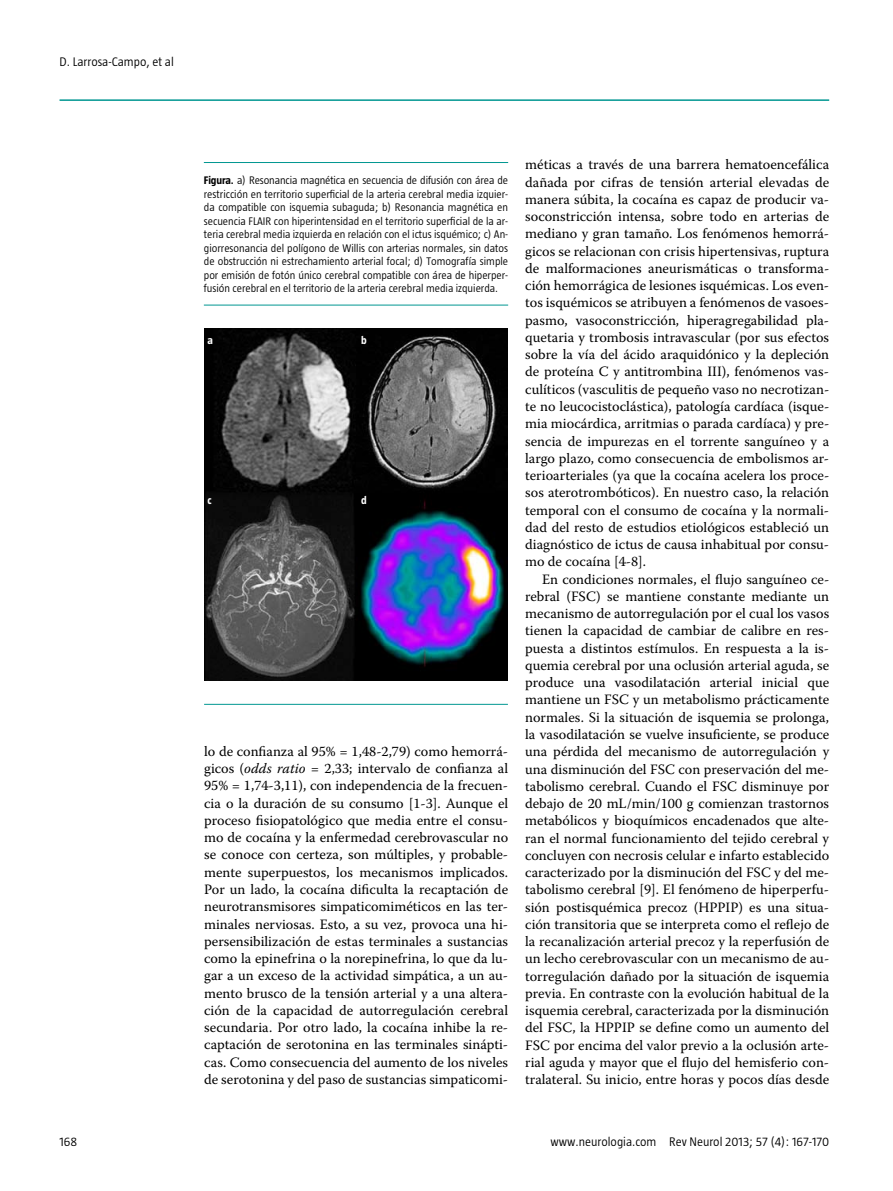
<style>
.page{position:relative;width:893px;height:1191px;background:#fff}
.page>*{position:absolute;margin:0;border:0;box-sizing:border-box;transform-origin:0 0}
.t1{font:14.25px/17.2px "Warnock Pro";color:#000;text-align:justify}
.t2{font:300 12.75px "Taz";color:#000}
.t3{font:300 11.25px/13.5px "Taz";color:#000;text-align:justify}
.t4{font:700 11.25px "Taz";color:#fff}
.s1{font-weight:700}
.s2{font-weight:600}
.s3{font-style:italic}
</style>
<div class="page">
<hr style="left:60px;top:99px;width:769px;height:2px;background:#009791">
<hr style="left:204px;top:704px;width:304px;height:1px;background:#009791">
<hr style="left:204px;top:162px;width:304px;height:1px;background:#009791">
<hr style="left:204px;top:305px;width:304px;height:1px;background:#009791">
<img style="left:204px;top:329px;width:304px;height:351px">
<p class="t2" style="left:60px;top:54px;width:116px">D. Larrosa-Campo, et al</p>
<p class="t3" style="left:204px;top:174px;width:306px"><span class="s1">Figura</span><span class="s2">.</span> a) Resonancia magnética en secuencia de difusión con área de restricción en territorio superficial de la arteria cerebral media izquier&shy;da compatible con isquemia subaguda; b) Resonancia magnética en secuencia FLAIR con hiperintensidad en el territorio superficial de la ar&shy;teria cerebral media izquierda en relación con el ictus isquémico; c) An&shy;giorresonancia del polígono de Willis con arterias normales, sin datos de obstrucción ni estrechamiento arterial focal; d) Tomografía simple por emisión de fotón único cerebral compatible con área de hiperper&shy;fusión cerebral en el territorio de la arteria cerebral media izquierda.</p>
<p class="t4" style="left:207px;top:334px;width:7px">a</p>
<p class="t4" style="left:207px;top:493px;width:6px">c</p>
<p class="t4" style="left:361px;top:334px;width:7px">b</p>
<p class="t4" style="left:361px;top:493px;width:7px">d</p>
<p class="t1" style="left:204px;top:742px;width:306px">lo de confianza al 95% = 1,48-2,79) como hemorrá&shy;gicos (<span class="s3">odds ratio</span> = 2,33; intervalo de confianza al 95% = 1,74-3,11), con independencia de la frecuen&shy;cia o la duración de su consumo [1-3]. Aunque el proceso fisiopatológico que media entre el consu&shy;mo de cocaína y la enfermedad cerebrovascular no se conoce con certeza, son múltiples, y probable&shy;mente superpuestos, los mecanismos implicados.<br>Por un lado, la cocaína dificulta la recaptación de neurotransmisores simpaticomiméticos en las ter&shy;minales nerviosas. Esto, a su vez, provoca una hi&shy;persensibilización de estas terminales a sustancias como la epinefrina o la norepinefrina, lo que da lu&shy;gar a un exceso de la actividad simpática, a un au&shy;mento brusco de la tensión arterial y a una altera&shy;ción de la capacidad de autorregulación cerebral secundaria. Por otro lado, la cocaína inhibe la re&shy;captación de serotonina en las terminales sinápti&shy;cas. Como consecuencia del aumento de los niveles de serotonina y del paso de sustancias simpaticomi-</p>
<p class="t1" style="left:525px;top:156px;width:306px">méticas a través de una barrera hematoencefálica dañada por cifras de tensión arterial elevadas de manera súbita, la cocaína es capaz de producir va&shy;soconstricción intensa, sobre todo en arterias de mediano y gran tamaño. Los fenómenos hemorrá&shy;gicos se relacionan con crisis hipertensivas, ruptura de malformaciones aneurismáticas o transforma&shy;ción hemorrágica de lesiones isquémicas. Los even&shy;tos isquémicos se atribuyen a fenómenos de vasoes&shy;pasmo, vasoconstricción, hiperagregabilidad pla&shy;quetaria y trombosis intravascular (por sus efectos sobre la vía del ácido araquidónico y la depleción de proteína C y antitrombina III), fenómenos vas&shy;culíticos (vasculitis de pequeño vaso no necrotizan&shy;te no leucocistoclástica), patología cardíaca (isque&shy;mia miocárdica, arritmias o parada cardíaca) y pre&shy;sencia de impurezas en el torrente sanguíneo y a largo plazo, como consecuencia de embolismos ar&shy;terioarteriales (ya que la cocaína acelera los proce&shy;sos aterotrombóticos). En nuestro caso, la relación temporal con el consumo de cocaína y la normali&shy;dad del resto de estudios etiológicos estableció un diagnóstico de ictus de causa inhabitual por consu&shy;mo de cocaína [4-8].</p>
<p class="t1" style="left:525px;top:570px;width:306px;text-indent:17px">En condiciones normales, el flujo sanguíneo ce&shy;rebral (FSC) se mantiene constante mediante un mecanismo de autorregulación por el cual los vasos tienen la capacidad de cambiar de calibre en res&shy;puesta a distintos estímulos. En respuesta a la is&shy;quemia cerebral por una oclusión arterial aguda, se produce una vasodilatación arterial inicial que mantiene un FSC y un metabolismo prácticamente normales. Si la situación de isquemia se prolonga, la vasodilatación se vuelve insuficiente, se produce una pérdida del mecanismo de autorregulación y una disminución del FSC con preservación del me&shy;tabolismo cerebral. Cuando el FSC disminuye por debajo de 20 mL/min/100 g comienzan trastornos metabólicos y bioquímicos encadenados que alte&shy;ran el normal funcionamiento del tejido cerebral y concluyen con necrosis celular e infarto establecido caracterizado por la disminución del FSC y del me&shy;tabolismo cerebral [9]. El fenómeno de hiperperfu&shy;sión postisquémica precoz (HPPIP) es una situa&shy;ción transitoria que se interpreta como el reflejo de la recanalización arterial precoz y la reperfusión de un lecho cerebrovascular con un mecanismo de au&shy;torregulación dañado por la situación de isquemia previa. En contraste con la evolución habitual de la isquemia cerebral, caracterizada por la disminución del FSC, la HPPIP se define como un aumento del FSC por encima del valor previo a la oclusión arte&shy;rial aguda y mayor que el flujo del hemisferio con&shy;tralateral. Su inicio, entre horas y pocos días desde</p>
<p class="t2" style="left:60px;top:1134px;width:19px">168</p>
<p class="t2" style="left:551px;top:1134px;width:280px">www.neurologia.com Rev Neurol 2013; 57 (4): 167-170</p>
</div>
